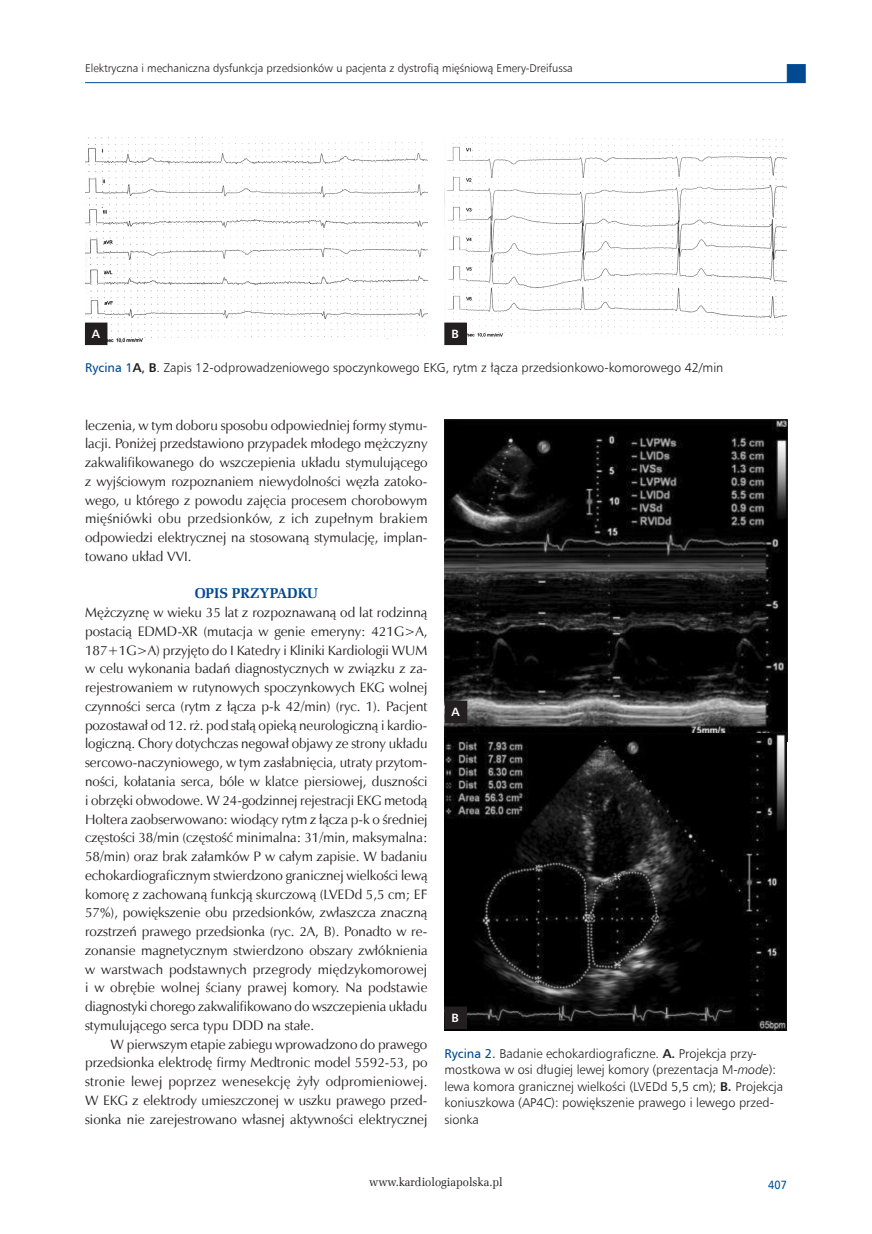
<style>
.page{position:relative;width:872px;height:1234px;background:#fff}
.page>*{position:absolute;margin:0;border:0;box-sizing:border-box;transform-origin:0 0}
._06_Srodtytul_1{font:700 14.25px "Zapf Ellipt EU";color:#014990}
._09_Tekst_pierwszy_P{font:13.65px/18.8px "Zapf Humnst EU";color:#231f20;text-align:justify}
._09_Tekst_PL{font:13.65px/18.8px "Zapf Humnst EU";color:#231f20;text-align:justify}
._26_Rycina_podpis{font:12.75px/16.5px "Humnst 777 Lt EU";color:#231f20}
.t1{font:12px "Zapf Ellipt EU";color:#231f20;scale:.95 1}
.literki__A_B{font:700 12px "Humnst 777 EU";color:#fff}
.t2{font:12px "Humnst 777 EU";color:#014990;scale:.9 1}
.t3{font:11.25px "Humnst 777 Lt EU";color:#231f20}
.s1{font-family:"Humnst 777 EU";color:#014990}
.s2{font-family:"Humnst 777 EU";font-weight:700}
.s3{font-family:"Humnst 777 EU"}
.s4{font-style:italic}
</style>
<div class="page">
<hr style="left:85px;top:82px;width:702px;height:1px;background:#014990">
<div style="left:787px;top:64px;width:18px;height:19px;background:#014990;border:1px solid #014990"></div>
<img style="left:85px;top:138px;width:342px;height:205px">
<img style="left:444px;top:138px;width:343px;height:200px">
<div style="left:85px;top:323px;width:22px;height:21px;background:#231f20"></div>
<div style="left:85px;top:322px;width:22px;height:23px;border:1px solid #231f20"></div>
<div style="left:445px;top:323px;width:21px;height:21px;background:#231f20"></div>
<div style="left:444px;top:322px;width:23px;height:23px;border:1px solid #231f20"></div>
<img style="left:445px;top:419px;width:342px;height:313px">
<img style="left:445px;top:732px;width:342px;height:297px">
<div style="left:445px;top:701px;width:22px;height:21px;background:#231f20"></div>
<div style="left:445px;top:700px;width:22px;height:23px;border:1px solid #231f20"></div>
<div style="left:445px;top:1006px;width:21px;height:22px;background:#231f20"></div>
<div style="left:444px;top:1006px;width:23px;height:22px;border:1px solid #231f20"></div>
<p class="t3" style="left:85px;top:61px;width:489px">Elektryczna i mechaniczna dysfunkcja przedsionków u pacjenta z dystrofią mięśniową Emery-Dreifussa</p>
<p class="literki__A_B" style="left:92px;top:326px;width:10px">A</p>
<p class="literki__A_B" style="left:451px;top:326px;width:9px">B</p>
<p class="_26_Rycina_podpis" style="left:85px;top:359px;width:640px"><span class="s1">Rycina 1</span><span class="s2">A</span><span class="s3">,</span> <span class="s2">B</span>. Zapis 12-odprowadzeniowego spoczynkowego EKG, rytm z łącza przedsionkowo-komorowego 42/min</p>
<p class="_09_Tekst_PL" style="left:85px;top:415px;width:344px">leczenia, w tym doboru sposobu odpowiedniej formy stymu&shy;lacji. Poniżej przedstawiono przypadek młodego mężczyzny zakwalifikowanego do wszczepienia układu stymulującego z wyjściowym rozpoznaniem niewydolności węzła zatoko&shy;wego, u którego z powodu zajęcia procesem chorobowym mięśniówki obu przedsionków, z ich zupełnym brakiem odpowiedzi elektrycznej na stosowaną stymulację, implan&shy;towano układ VVI.</p>
<p class="_06_Srodtytul_1" style="left:195px;top:584px;width:125px">OPIS PRZYPADKU</p>
<p class="_09_Tekst_pierwszy_P" style="left:85px;top:603px;width:344px">Mężczyznę w wieku 35 lat z rozpoznawaną od lat rodzinną postacią EDMD-XR (mutacja w genie emeryny: 421G&gt;A, 187+1G&gt;A) przyjęto do I Katedry i Kliniki Kardiologii WUM w celu wykonania badań diagnostycznych w związku z za&shy;rejestrowaniem w rutynowych spoczynkowych EKG wolnej czynności serca (rytm z łącza p-k 42/min) (ryc. 1). Pacjent pozostawał od 12. rż. pod stałą opieką neurologiczną i kardio&shy;logiczną. Chory dotychczas negował objawy ze strony układu sercowo-naczyniowego, w tym zasłabnięcia, utraty przytom&shy;ności, kołatania serca, bóle w klatce piersiowej, duszności i obrzęki obwodowe. W 24-godzinnej rejestracji EKG metodą Holtera zaobserwowano: wiodący rytm z łącza p-k o średniej częstości 38/min (częstość minimalna: 31/min, maksymalna:<br>58/min) oraz brak załamków P w całym zapisie. W badaniu echokardiograficznym stwierdzono granicznej wielkości lewą komorę z zachowaną funkcją skurczową (LVEDd 5,5 cm; EF 57%), powiększenie obu przedsionków, zwłaszcza znaczną rozstrzeń prawego przedsionka (ryc. 2A, B). Ponadto w re&shy;zonansie magnetycznym stwierdzono obszary zwłóknienia w warstwach podstawnych przegrody międzykomorowej i w obrębie wolnej ściany prawej komory. Na podstawie diagnostyki chorego zakwalifikowano do wszczepienia układu stymulującego serca typu DDD na stałe.</p>
<p class="_09_Tekst_PL" style="left:85px;top:1034px;width:344px;text-indent:26px">W pierwszym etapie zabiegu wprowadzono do prawego przedsionka elektrodę firmy Medtronic model 5592-53, po stronie lewej poprzez wenesekcję żyły odpromieniowej.<br>W EKG z elektrody umieszczonej w uszku prawego przed&shy;sionka nie zarejestrowano własnej aktywności elektrycznej</p>
<p class="literki__A_B" style="left:451px;top:704px;width:10px">A</p>
<p class="literki__A_B" style="left:451px;top:1010px;width:9px">B</p>
<p class="_26_Rycina_podpis" style="left:444px;top:1044px;width:340px"><span class="s1">Rycina 2.</span> Badanie echokardiograficzne. <span class="s2">A.</span> Projekcja przy&shy;mostkowa w osi długiej lewej komory (prezentacja M-<span class="s4">mode</span>): lewa komora granicznej wielkości (LVEDd 5,5 cm); <span class="s2">B.</span> Projekcja koniuszkowa (AP4C): powiększenie prawego i lewego przed&shy;sionka</p>
<p class="t1" style="left:369px;top:1173px;width:142px">www.kardiologiapolska.pl</p>
<p class="t2" style="left:768px;top:1176px;width:22px">407</p>
</div>
